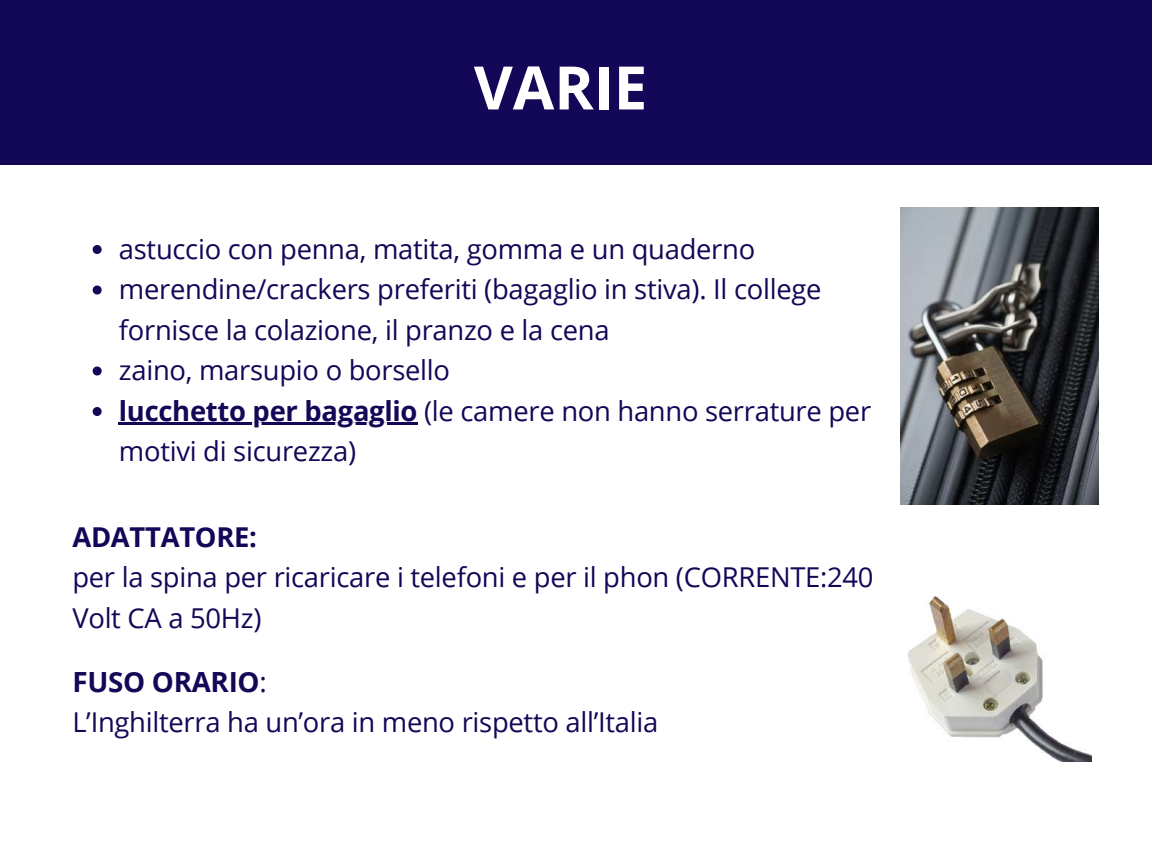
<style>
.page{position:relative;width:1152px;height:864px;background:#fff}
.page>*{position:absolute;margin:0;border:0;box-sizing:border-box;transform-origin:0 0}
.t1{font:700 60px "Open Sans";color:#fff}
.t2{font:700 27.75px "Open Sans";letter-spacing:-.01em;color:#130757}
.t3{font:27.3px/40.5px "Open Sans";letter-spacing:-.01em;color:#130757}
.t4{font:700 27.3px "Open Sans";letter-spacing:-.01em;color:#130757}
.s1{font-weight:700}
.s2{font-weight:400}
</style>
<div class="page">
<svg style="left:93px;top:245px;width:9px;height:9px"></svg>
<svg style="left:93px;top:286px;width:9px;height:9px"></svg>
<svg style="left:93px;top:367px;width:9px;height:9px"></svg>
<svg style="left:93px;top:407px;width:9px;height:9px"></svg>
<svg style="left:119px;top:423px;width:8px;height:2px"></svg>
<hr style="left:127px;top:423px;width:290px;height:2px;background:#130757">
<img style="left:908px;top:597px;width:183px;height:164px">
<div style="left:0;top:0;width:1152px;height:164px;background:#130757"></div>
<img style="left:900px;top:208px;width:198px;height:297px">
<h1 class="t1" style="left:474px;top:45px;width:175px">VARIE</h1>
<p class="t3" style="left:119px;top:228px;width:754px">astuccio con penna, matita, gomma e un quaderno merendine/crackers preferiti (bagaglio in stiva). Il college fornisce la colazione, il pranzo e la cena<br>zaino, marsupio o borsello<br><span class="s1">lucchetto per bagaglio</span> (le camere non hanno serrature per motivi di sicurezza)</p>
<p class="t4" style="left:72px;top:517px;width:186px">ADATTATORE:</p>
<p class="t3" style="left:72px;top:556px;width:803px">per la spina per ricaricare i telefoni e per il phon (CORRENTE:240<br>Volt CA a 50Hz)</p>
<p class="t2" style="left:72px;top:662px;width:196px">FUSO ORARIO<span class="s2">:</span></p>
<p class="t3" style="left:72px;top:701px;width:587px">L’Inghilterra ha un’ora in meno rispetto all’Italia</p>
</div>
